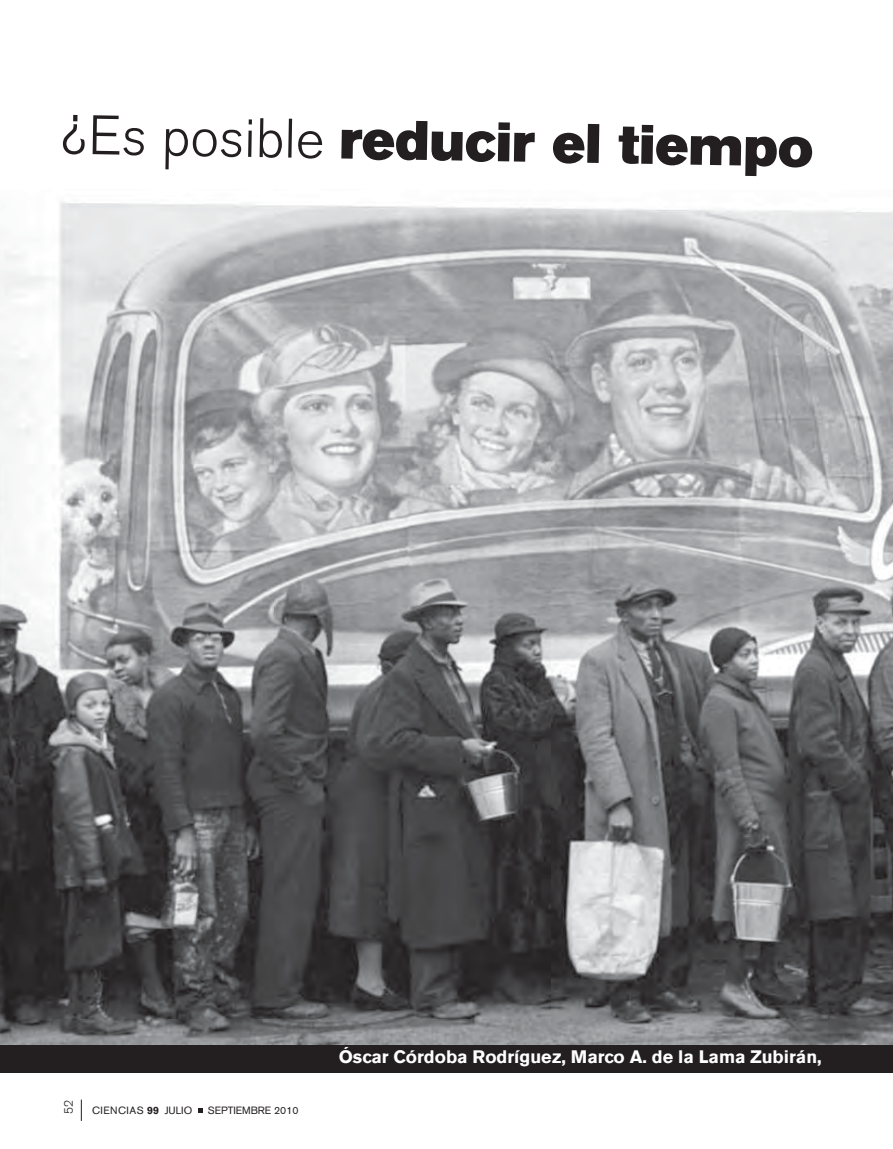
<style>
.page{position:relative;width:893px;height:1149px;background:#fff}
.page>*{position:absolute;margin:0;border:0;box-sizing:border-box;transform-origin:0 0}
.t1{font:55.05px "Akzidenz Grotesk BE Super";color:#231f20}
.t2{font:700 18px "Akzidenz Grotesk BE";color:#fff}
.t3{font:300 12px "Akzidenz Grotesk BE";color:#231f20}
.t4{font:10.5px "Akzidenz Grotesk BE";letter-spacing:.05em;color:#231f20}
.t5{font:10.5px "Akzidenz Grotesk BE";color:#231f20}
.s1{font-family:"Akzidenz Grotesk BE";font-weight:300}
.s2{font-weight:700}
</style>
<div class="page">
<svg style="left:81px;top:1099px;width:1px;height:21px"></svg>
<svg style="left:198px;top:1108px;width:4px;height:4px"></svg>
<img style="left:0;top:201px;width:893px;height:843px">
<div style="left:0;top:1044px;width:893px;height:28px;background:#231f20"></div>
<h1 class="t1" style="left:62px;top:115px;width:753px;rotate:1deg"><span class="s1">¿Es posible</span> reducir el tiempo</h1>
<p class="t3" style="left:62px;top:1113px;width:15px;rotate:-90deg">52</p>
<p class="t4" style="left:92px;top:1104px;width:102px">CIENCIAS <span class="s2">99</span> JULIO</p>
<p class="t5" style="left:208px;top:1104px;width:92px">SEPTIEMBRE 2010</p>
<p class="t2" style="left:339px;top:1047px;width:484px">Óscar Córdoba Rodríguez, Marco A. de la Lama Zubirán,</p>
</div>
